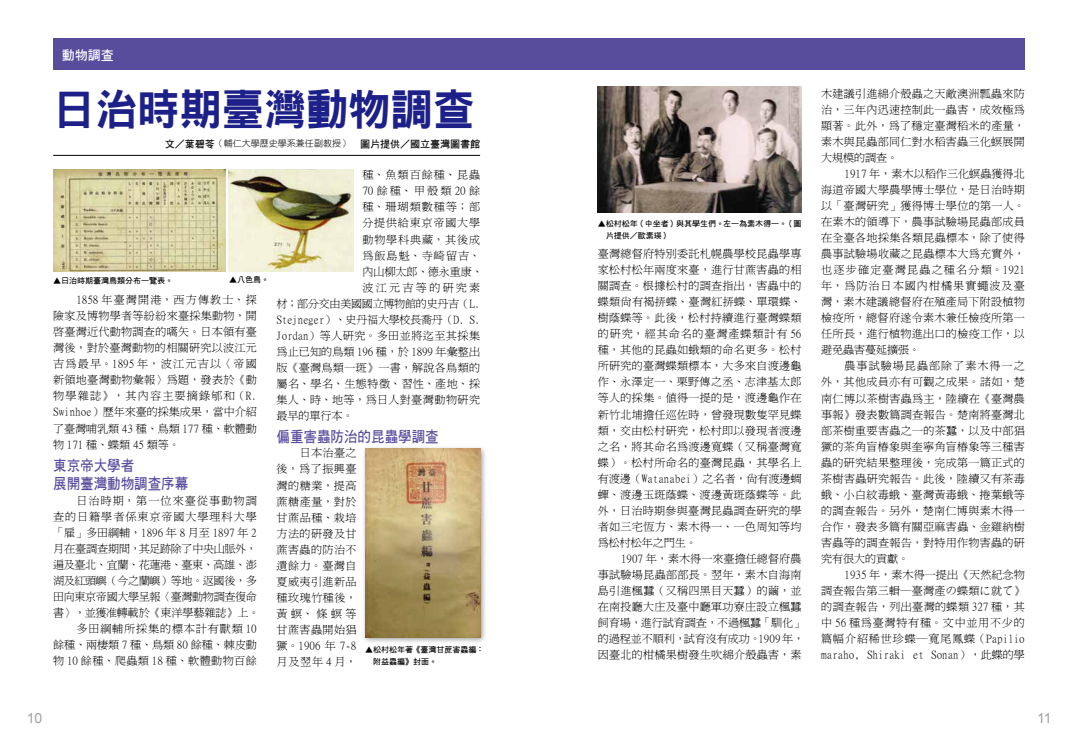
<style>
.page{position:relative;width:1078px;height:738px;background:#fff}
.page>*{position:absolute;margin:0;border:0;box-sizing:border-box;transform-origin:0 0}
.t1{font:43px "DFN Hei W9 WINP BF";color:#1d2088}
.t2{font:15px/18.8px "DF Hei W7 WIN BF";color:#584c9d;scale:.9 1}
.t3{font:14px "Arial";color:#9fa0a0}
.t4{font:13px "DF Hei W7 WIN BF";color:#fff}
.t5{font:11px/16px "Ming Li U";letter-spacing:.03em;color:#000;text-align:justify}
.t6{font:11px/16px "Ming Li U";color:#000;text-align:right}
.t7{font:11px "Ming Li U";letter-spacing:.05em;color:#000}
.t8{font:11px "Ming Li U";letter-spacing:-.02em;color:#000}
.t9{font:11px "Ming Li U";letter-spacing:.2em;color:#000}
.t10{font:11px "Ming Li U";letter-spacing:.075em;color:#000}
.t11{font:11px "Ming Li U";letter-spacing:.085em;color:#000}
.t12{font:11px "Ming Li U";letter-spacing:.1em;color:#000}
.t13{font:11px "Ming Li U";letter-spacing:.215em;color:#000}
.t14{font:10px "DF Hei W7 WIN BF";color:#000}
.t15{font:8px/12px "DF Hei W7 WIN BF";color:#000}
.s1{font-family:"DF Yuan W3 WIN BF";font-size:9px}
</style>
<div class="page">
<div style="left:53px;top:39px;width:971px;height:31px;background:#584c9d"></div>
<hr style="left:53px;top:155px;width:427px;height:1px;background:#000">
<div style="left:361px;top:445px;width:126px;height:199px;background:#000;opacity:.4"></div>
<img style="left:365px;top:448px;width:115px;height:188px">
<img style="left:228px;top:169px;width:126px;height:102px">
<img style="left:53px;top:169px;width:172px;height:102px">
<img style="left:597px;top:86px;width:204px;height:126px">
<p class="t4" style="left:62px;top:48px;width:54px">動物調查</p>
<h1 class="t1" style="left:53px;top:88px;width:423px">日治時期臺灣動物調查</h1>
<p class="t14" style="left:165px;top:138px;width:316px">文／葉碧苓<span class="s1">（輔仁大學歷史學系兼任副教授）</span> 圖片提供／國立臺灣圖書館</p>
<p class="t15" style="left:53px;top:274px;width:121px">▲日治時期臺灣鳥類分布一覽表。</p>
<p class="t15" style="left:229px;top:273px;width:41px">▲八色鳥。</p>
<p class="t5" style="left:53px;top:292px;width:205px;text-indent:23px">1858 年臺灣開港，西方傳教士、探險家及博物學者等紛紛來臺採集動物，開啟臺灣近代動物調查的嚆矢。日本領有臺灣後，對於臺灣動物的相關研究以波江元吉為最早。1895 年，波江元吉以〈帝國新領地臺灣動物彙報〉為題，發表於《動物學雜誌》，其內容主要摘錄郇和（R.<br>Swinhoe）歷年來臺的採集成果，當中介紹了臺灣哺乳類 43 種、鳥類 177 種、軟體動物 171 種、蝶類 45 類等。</p>
<h2 class="t2" style="left:53px;top:455px;width:151px">東京帝大學者<br>展開臺灣動物調查序幕</h2>
<p class="t6" style="left:53px;top:492px;width:208px">日治時期，第一位來臺從事動物調<br>查的日籍學者係東京帝國大學理科大學「雇」多田綱輔，1896 年 8 月至 1897 年 2月在臺調查期間，其足跡除了中央山脈外，遍及臺北、宜蘭、花蓮港、臺東、高雄、澎湖及紅頭嶼（今之蘭嶼）等地。返國後，多田向東京帝國大學呈報〈臺灣動物調查復命書〉，並獲准轉載於《東洋學藝雜誌》上。多田綱輔所採集的標本計有獸類 10<br>餘種、兩棲類 7 種、鳥類 80 餘種、棘皮動物 10 餘種、爬蟲類 18 種、軟體動物百餘</p>
<p class="t5" style="left:362px;top:167px;width:119px">種、魚類百餘種、昆蟲</p>
<p class="t9" style="left:362px;top:185px;width:119px">70餘種、甲殼類20餘</p>
<p class="t5" style="left:362px;top:199px;width:119px">種、珊瑚類數種等；部</p>
<p class="t10" style="left:362px;top:217px;width:119px">分提供給東京帝國大學</p>
<p class="t11" style="left:362px;top:233px;width:119px">動物學科典藏，其後成</p>
<p class="t12" style="left:362px;top:249px;width:119px">為飯島魁、寺崎留吉、</p>
<p class="t6" style="left:362px;top:263px;width:122px">內山柳太郎、德永重康、</p>
<p class="t13" style="left:362px;top:281px;width:119px">波江元吉等的研究素</p>
<p class="t8" style="left:276px;top:297px;width:205px">材；部分交由美國國立博物館的史丹吉（L.</p>
<p class="t8" style="left:276px;top:313px;width:205px">Stejneger）、史丹福大學校長喬丹（D. S.</p>
<p class="t7" style="left:276px;top:329px;width:205px">Jordan）等人研究。多田並將迄至其採集</p>
<p class="t5" style="left:276px;top:343px;width:205px">為止已知的鳥類 196 種，於 1899 年彙整出</p>
<p class="t5" style="left:276px;top:359px;width:205px">版《臺灣鳥類一斑》一書，解說各鳥類的</p>
<p class="t7" style="left:276px;top:377px;width:205px">屬名、學名、生態特徵、習性、產地、採</p>
<p class="t7" style="left:276px;top:393px;width:205px">集人、時、地等，為日人對臺灣動物研究</p>
<p class="t5" style="left:276px;top:407px;width:78px">最早的單行本。</p>
<h2 class="t2" style="left:276px;top:426px;width:181px">偏重害蟲防治的昆蟲學調查</h2>
<p class="t5" style="left:276px;top:445px;width:81px;text-indent:23px">日本治臺之後，為了振興臺灣的糖業，提高蔗糖產量，對於甘蔗品種、栽培方法的研發及甘蔗害蟲的防治不遺餘力。臺灣自夏威夷引進新品種玫瑰竹種後，黃螟、條螟等甘蔗害蟲開始猖獗。1906 年 7-8月及翌年 4 月，</p>
<p class="t15" style="left:373px;top:642px;width:113px;text-indent:-8px">▲松村松年著《臺灣甘蔗害蟲編：附益蟲編》封面。</p>
<p class="t15" style="left:605px;top:217px;width:197px;text-indent:-8px">▲松村松年（中坐者）與其學生們。左一為素木得一。（圖片提供／歐素瑛）</p>
<p class="t5" style="left:597px;top:246px;width:205px">臺灣總督府特別委託札幌農學校昆蟲學專家松村松年兩度來臺，進行甘蔗害蟲的相關調查。根據松村的調查指出，害蟲中的蝶類尚有褐挵蝶、臺灣紅挵蝶、單環蝶、樹蔭蝶等。此後，松村持續進行臺灣蝶類的研究，經其命名的臺灣產蝶類計有 56種，其他的昆蟲如蛾類的命名更多。松村所研究的臺灣蝶類標本，大多來自渡邊龜作、永澤定一、栗野傳之丞、志津基太郎等人的採集。值得一提的是，渡邊龜作在新竹北埔擔任巡佐時，曾發現數隻罕見蝶類，交由松村研究，松村即以發現者渡邊之名，將其命名為渡邊寬蝶（又稱臺灣寬蝶）。松村所命名的臺灣昆蟲，其學名上有渡邊（Watanabei）之名者，尚有渡邊蜩蟬、渡邊玉斑蔭蝶、渡邊黃斑蔭蝶等。此外，日治時期參與臺灣昆蟲調查研究的學者如三宅恆方、素木得一、一色周知等均為松村松年之門生。</p>
<p class="t5" style="left:597px;top:550px;width:208px;text-align:left;text-indent:23px">1907 年，素木得一來臺擔任總督府農事試驗場昆蟲部部長。翌年，素木自海南島引進楓蠶（又稱四黑目天蠶）的繭，並在南投廳大庄及臺中廳軍功寮庄設立楓蠶飼育場，進行試育調查，不過楓蠶「馴化」的過程並不順利，試育沒有成功。1909年，因臺北的柑橘果樹發生吹綿介殼蟲害，素</p>
<p class="t5" style="left:821px;top:86px;width:205px">木建議引進綿介殼蟲之天敵澳洲瓢蟲來防治，三年內迅速控制此一蟲害，成效極為顯著。此外，為了穩定臺灣稻米的產量，素木與昆蟲部同仁對水稻害蟲三化螟展開大規模的調查。</p>
<p class="t5" style="left:821px;top:166px;width:205px;text-indent:23px">1917 年，素木以稻作三化螟蟲獲得北海道帝國大學農學博士學位，是日治時期以「臺灣研究」獲得博士學位的第一人。在素木的領導下，農事試驗場昆蟲部成員在全臺各地採集各類昆蟲標本，除了使得農事試驗場收藏之昆蟲標本大為充實外，也逐步確定臺灣昆蟲之種名分類。1921年，為防治日本國內柑橘果實蠅波及臺灣，素木建議總督府在殖產局下附設植物檢疫所，總督府遂令素木兼任檢疫所第一任所長，進行植物進出口的檢疫工作，以避免蟲害蔓延擴張。</p>
<p class="t5" style="left:821px;top:358px;width:205px;text-indent:23px">農事試驗場昆蟲部除了素木得一之外，其他成員亦有可觀之成果。諸如，楚南仁博以茶樹害蟲為主，陸續在《臺灣農事報》發表數篇調查報告。楚南將臺灣北部茶樹重要害蟲之一的茶蠶，以及中部猖獗的茶角盲椿象與奎寧角盲椿象等三種害蟲的研究結果整理後，完成第一篇正式的茶樹害蟲研究報告。此後，陸續又有茶毒蛾、小白紋毒蛾、臺灣黃毒蛾、捲葉蛾等的調查報告。另外，楚南仁博與素木得一合作，發表多篇有關亞麻害蟲、金雞納樹害蟲等的調查報告，對特用作物害蟲的研究有很大的貢獻。</p>
<p class="t5" style="left:821px;top:566px;width:205px;text-indent:23px">1935 年，素木得一提出《天然紀念物調查報告第三輯─臺灣產の蝶類に就て》的調查報告，列出臺灣的蝶類 327 種，其中 56 種為臺灣特有種。文中並用不少的篇幅介紹稀世珍蝶─寬尾鳳蝶（Papilio maraho, Shiraki et Sonan），此蝶的學</p>
<p class="t3" style="left:27px;top:708px;width:17px">10</p>
<p class="t3" style="left:1036px;top:708px;width:16px">11</p>
</div>
